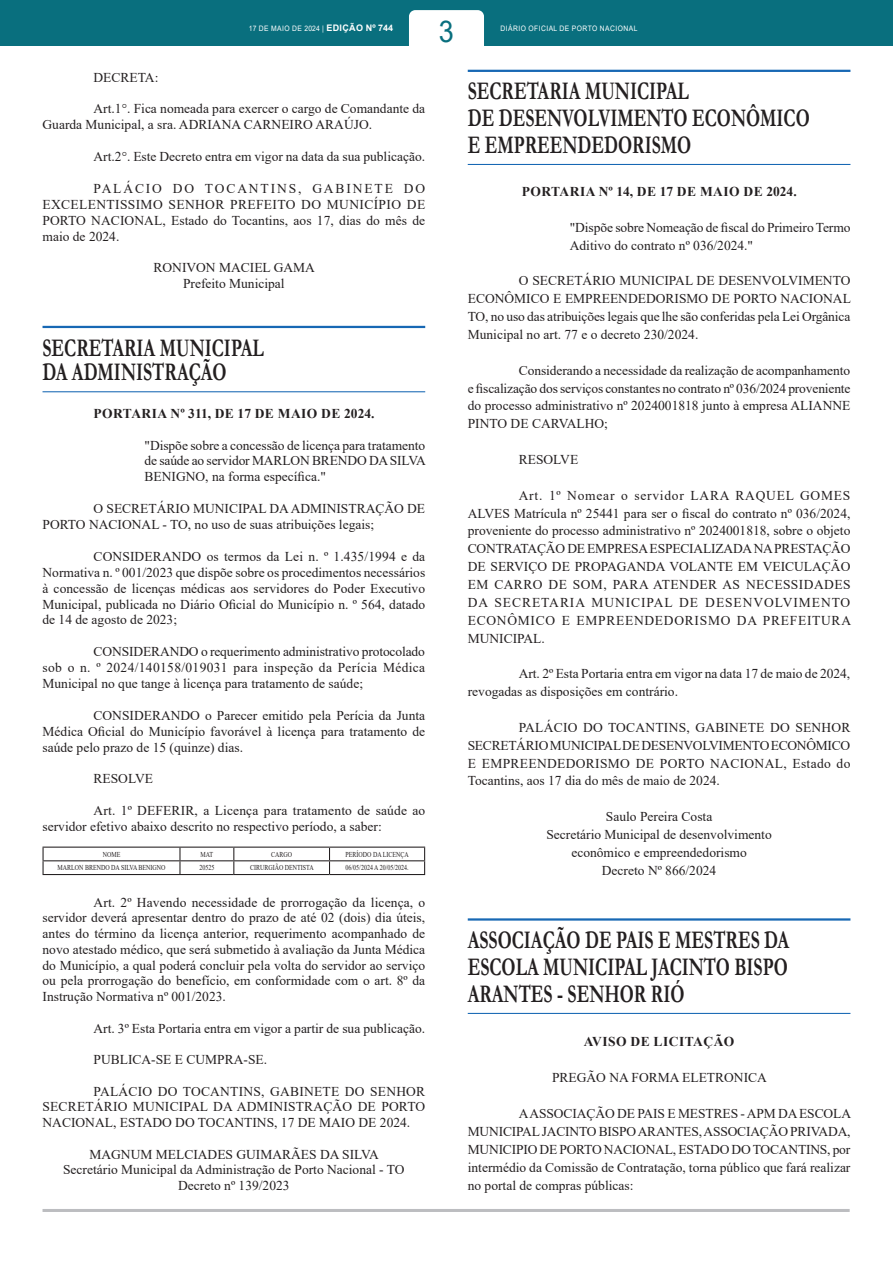
<style>
.page{position:relative;width:893px;height:1263px;background:#fff}
.page>*{position:absolute;margin:0;border:0;box-sizing:border-box;transform-origin:0 0}
.t1{font:30px "Arial";color:#096f7e;scale:.9 1}
.ChancelaOrgaos{font:700 25.5px/26.8px "Garamond";color:#231f20;scale:.7 1}
.TEXTO{font:13.5px/17.9px "Times New Roman";color:#231f20;text-align:justify}
.ASSINATURA{font:13.5px "Times New Roman";color:#231f20}
.EMENTA{font:13.5px/15.9px "Times New Roman";letter-spacing:-.005em;color:#231f20;text-align:justify}
.TITULO{font:700 13.5px "Times New Roman";letter-spacing:.035em;color:#231f20}
.TEXTOCELULA{font:7.5px "Times New Roman";color:#231f20;scale:.8 1}
.t2{font:7.5px "Arial";letter-spacing:.065em;color:#fff;scale:.9 1}
.s1{font-weight:700;font-size:9px}
</style>
<div class="page">
<div style="left:0;top:0;width:893px;height:46px;background:#096f7e"></div>
<div style="left:409px;top:10px;width:75px;height:57px;background:#fff;border-radius:6px"></div>
<hr style="left:43px;top:1209px;width:807px;height:3px;background:#bcbdc0">
<hr style="left:43px;top:326px;width:382px;height:2px;background:#1768b4">
<hr style="left:43px;top:391px;width:382px;height:1px;background:#1768b4">
<hr style="left:43px;top:860px;width:137px;height:1px;background:#231f20">
<hr style="left:180px;top:860px;width:54px;height:1px;background:#231f20">
<svg style="left:179px;top:848px;width:2px;height:26px"></svg>
<hr style="left:234px;top:860px;width:95px;height:1px;background:#231f20">
<svg style="left:233px;top:848px;width:1px;height:26px"></svg>
<hr style="left:329px;top:860px;width:96px;height:1px;background:#231f20">
<svg style="left:329px;top:848px;width:1px;height:26px"></svg>
<hr style="left:43px;top:846px;width:137px;height:2px;background:#231f20">
<hr style="left:180px;top:846px;width:54px;height:2px;background:#231f20">
<hr style="left:234px;top:846px;width:95px;height:2px;background:#231f20">
<hr style="left:329px;top:846px;width:96px;height:2px;background:#231f20">
<svg style="left:43px;top:848px;width:1px;height:26px"></svg>
<svg style="left:424px;top:848px;width:1px;height:26px"></svg>
<hr style="left:43px;top:874px;width:137px;height:1px;background:#231f20">
<hr style="left:180px;top:874px;width:54px;height:1px;background:#231f20">
<hr style="left:234px;top:874px;width:95px;height:1px;background:#231f20">
<hr style="left:329px;top:874px;width:96px;height:1px;background:#231f20">
<hr style="left:468px;top:70px;width:382px;height:2px;background:#1768b4">
<hr style="left:468px;top:164px;width:382px;height:1px;background:#1768b4">
<hr style="left:468px;top:918px;width:382px;height:2px;background:#1768b4">
<hr style="left:468px;top:1013px;width:382px;height:1px;background:#1768b4">
<h1 class="t1" style="left:439px;top:11px;width:18px">3</h1>
<p class="t2" style="left:249px;top:24px;width:162px">17 DE MAIO DE 2024 | <span class="s1">EDIÇÃO Nº 744</span></p>
<p class="t2" style="left:501px;top:24px;width:154px">DIÁRIO OFICIAL DE PORTO NACIONAL</p>
<p class="TEXTO" style="left:94px;top:68px;width:66px">DECRETA:</p>
<p class="TEXTO" style="left:43px;top:101px;width:384px;line-height:15.9px;text-indent:51px">Art.1°. Fica nomeada para exercer o cargo de Comandante da<br>Guarda Municipal, a sra. ADRIANA CARNEIRO ARAÚJO.</p>
<p class="TEXTO" style="left:94px;top:147px;width:333px">Art.2°. Este Decreto entra em vigor na data da sua publicação.</p>
<p class="TEXTO" style="left:43px;top:180px;width:384px;line-height:15.9px;text-indent:51px">PALÁCIO DO TOCANTINS, GABINETE DO EXCELENTISSIMO SENHOR PREFEITO DO MUNICÍPIO DE PORTO NACIONAL, Estado do Tocantins, aos 17, dias do mês de maio de 2024.</p>
<p class="ASSINATURA" style="left:153px;top:258px;width:163px">RONIVON MACIEL GAMA</p>
<p class="ASSINATURA" style="left:183px;top:274px;width:103px">Prefeito Municipal</p>
<p class="ChancelaOrgaos" style="left:43px;top:335px;width:318px;line-height:24.9px">SECRETARIA MUNICIPAL<br>DA ADMINISTRAÇÃO</p>
<p class="TITULO" style="left:93px;top:403px;width:283px">PORTARIA Nº 311, DE 17 DE MAIO DE 2024.</p>
<p class="EMENTA" style="left:145px;top:437px;width:283px">"Dispõe sobre a concessão de licença para tratamento de saúde ao servidor MARLON BRENDO DA SILVA BENIGNO, na forma específica."</p>
<p class="TEXTO" style="left:43px;top:500px;width:384px;line-height:15.9px;text-indent:51px">O SECRETÁRIO MUNICIPAL DA ADMINISTRAÇÃO DE<br>PORTO NACIONAL - TO, no uso de suas atribuições legais;</p>
<p class="TEXTO" style="left:43px;top:548px;width:384px;line-height:15.9px;text-indent:51px">CONSIDERANDO os termos da Lei n. º 1.435/1994 e da Normativa n. º 001/2023 que dispõe sobre os procedimentos necessários à concessão de licenças médicas aos servidores do Poder Executivo Municipal, publicada no Diário Oficial do Município n. º 564, datado de 14 de agosto de 2023;</p>
<p class="TEXTO" style="left:43px;top:643px;width:384px;line-height:15.9px;text-indent:51px">CONSIDERANDO o requerimento administrativo protocolado sob o n. º 2024/140158/019031 para inspeção da Perícia Médica Municipal no que tange à licença para tratamento de saúde;</p>
<p class="TEXTO" style="left:43px;top:707px;width:384px;line-height:15.9px;text-indent:51px">CONSIDERANDO o Parecer emitido pela Perícia da Junta Médica Oficial do Município favorável à licença para tratamento de saúde pelo prazo de 15 (quinze) dias.</p>
<p class="TEXTO" style="left:94px;top:769px;width:61px">RESOLVE</p>
<p class="TEXTO" style="left:43px;top:802px;width:384px;line-height:15.8px;text-indent:51px">Art. 1º DEFERIR, a Licença para tratamento de saúde ao servidor efetivo abaixo descrito no respectivo período, a saber:</p>
<p class="TEXTOCELULA" style="left:103px;top:849px;width:24px">NOME</p>
<p class="TEXTOCELULA" style="left:201px;top:849px;width:17px">MAT</p>
<p class="TEXTOCELULA" style="left:271px;top:849px;width:28px">CARGO</p>
<p class="TEXTOCELULA" style="left:346px;top:849px;width:81px">PERÍODO DA LICENÇA</p>
<p class="TEXTOCELULA" style="left:58px;top:862px;width:137px">MARLON BRENDO DA SILVA BENIGNO</p>
<p class="TEXTOCELULA" style="left:199px;top:862px;width:20px">20525</p>
<p class="TEXTOCELULA" style="left:250px;top:862px;width:81px">CIRURGIÃO DENTISTA</p>
<p class="TEXTOCELULA" style="left:346px;top:862px;width:80px">06/05/2024 A 20/05/2024.</p>
<p class="TEXTO" style="left:43px;top:894px;width:384px;line-height:15.8px;text-indent:51px">Art. 2º Havendo necessidade de prorrogação da licença, o servidor deverá apresentar dentro do prazo de até 02 (dois) dia úteis, antes do término da licença anterior, requerimento acompanhado de novo atestado médico, que será submetido à avaliação da Junta Médica do Município, a qual poderá concluir pela volta do servidor ao serviço ou pela prorrogação do benefício, em conformidade com o art. 8º da Instrução Normativa nº 001/2023.</p>
<p class="TEXTO" style="left:94px;top:1019px;width:333px">Art. 3º Esta Portaria entra em vigor a partir de sua publicação.</p>
<p class="TEXTO" style="left:94px;top:1050px;width:175px">PUBLICA-SE E CUMPRA-SE.</p>
<p class="TEXTO" style="left:43px;top:1083px;width:384px;line-height:15.8px;text-indent:51px">PALÁCIO DO TOCANTINS, GABINETE DO SENHOR SECRETÁRIO MUNICIPAL DA ADMINISTRAÇÃO DE PORTO NACIONAL, ESTADO DO TOCANTINS, 17 DE MAIO DE 2024.</p>
<p class="ASSINATURA" style="left:89px;top:1144px;width:291px">MAGNUM MELCIADES GUIMARÃES DA SILVA</p>
<p class="ASSINATURA" style="left:63px;top:1160px;width:343px">Secretário Municipal da Administração de Porto Nacional - TO</p>
<p class="ASSINATURA" style="left:178px;top:1176px;width:113px">Decreto nº 139/2023</p>
<p class="ChancelaOrgaos" style="left:468px;top:78px;width:490px">SECRETARIA MUNICIPAL<br>DE DESENVOLVIMENTO ECONÔMICO<br>E EMPREENDEDORISMO</p>
<p class="TITULO" style="left:522px;top:182px;width:277px">PORTARIA Nº 14, DE 17 DE MAIO DE 2024.</p>
<p class="EMENTA" style="left:570px;top:218px;width:282px;line-height:17.9px">"Dispõe sobre Nomeação de fiscal do Primeiro Termo<br>Aditivo do contrato nº 036/2024."</p>
<p class="TEXTO" style="left:468px;top:272px;width:385px;text-indent:51px">O SECRETÁRIO MUNICIPAL DE DESENVOLVIMENTO ECONÔMICO E EMPREENDEDORISMO DE PORTO NACIONAL TO, no uso das atribuições legais que lhe são conferidas pela Lei Orgânica Municipal no art. 77 e o decreto 230/2024.</p>
<p class="TEXTO" style="left:468px;top:361px;width:384px;text-indent:51px">Considerando a necessidade da realização de acompanhamento e fiscalização dos serviços constantes no contrato nº 036/2024 proveniente do processo administrativo nº 2024001818 junto à empresa ALIANNE PINTO DE CARVALHO;</p>
<p class="TEXTO" style="left:519px;top:450px;width:61px">RESOLVE</p>
<p class="TEXTO" style="left:468px;top:486px;width:385px;text-indent:51px">Art. 1º Nomear o servidor LARA RAQUEL GOMES ALVES Matrícula nº 25441 para ser o fiscal do contrato nº 036/2024, proveniente do processo administrativo nº 2024001818, sobre o objeto CONTRATAÇÃO DE EMPRESA ESPECIALIZADA NA PRESTAÇÃO DE SERVIÇO DE PROPAGANDA VOLANTE EM VEICULAÇÃO EM CARRO DE SOM, PARA ATENDER AS NECESSIDADES DA SECRETARIA MUNICIPAL DE DESENVOLVIMENTO ECONÔMICO E EMPREENDEDORISMO DA PREFEITURA MUNICIPAL.</p>
<p class="TEXTO" style="left:468px;top:664px;width:384px;text-indent:51px">Art. 2º Esta Portaria entra em vigor na data 17 de maio de 2024, revogadas as disposições em contrário.</p>
<p class="TEXTO" style="left:468px;top:718px;width:384px;text-indent:51px">PALÁCIO DO TOCANTINS, GABINETE DO SENHOR SECRETÁRIO MUNICIPAL DE DESENVOLVIMENTO ECONÔMICO E EMPREENDEDORISMO DE PORTO NACIONAL, Estado do Tocantins, aos 17 dia do mês de maio de 2024.</p>
<p class="ASSINATURA" style="left:606px;top:807px;width:108px">Saulo Pereira Costa</p>
<p class="ASSINATURA" style="left:546px;top:825px;width:227px">Secretário Municipal de desenvolvimento</p>
<p class="ASSINATURA" style="left:571px;top:843px;width:177px">econômico e empreendedorismo</p>
<p class="ASSINATURA" style="left:602px;top:860px;width:116px">Decreto Nº 866/2024</p>
<p class="ChancelaOrgaos" style="left:468px;top:927px;width:461px;text-align:justify">ASSOCIAÇÃO DE PAIS E MESTRES DA ESCOLA MUNICIPAL JACINTO BISPO ARANTES - SENHOR RIÓ</p>
<p class="TITULO" style="left:584px;top:1031px;width:152px">AVISO DE LICITAÇÃO</p>
<p class="ASSINATURA" style="left:552px;top:1067px;width:216px">PREGÃO NA FORMA ELETRONICA</p>
<p class="TEXTO" style="left:468px;top:1104px;width:385px;text-indent:51px">A ASSOCIAÇÃO DE PAIS E MESTRES - APM DA ESCOLA MUNICIPAL JACINTO BISPO ARANTES, ASSOCIAÇÃO PRIVADA, MUNICIPIO DE PORTO NACIONAL, ESTADO DO TOCANTINS, por intermédio da Comissão de Contratação, torna público que fará realizar no portal de compras públicas:</p>
</div>
